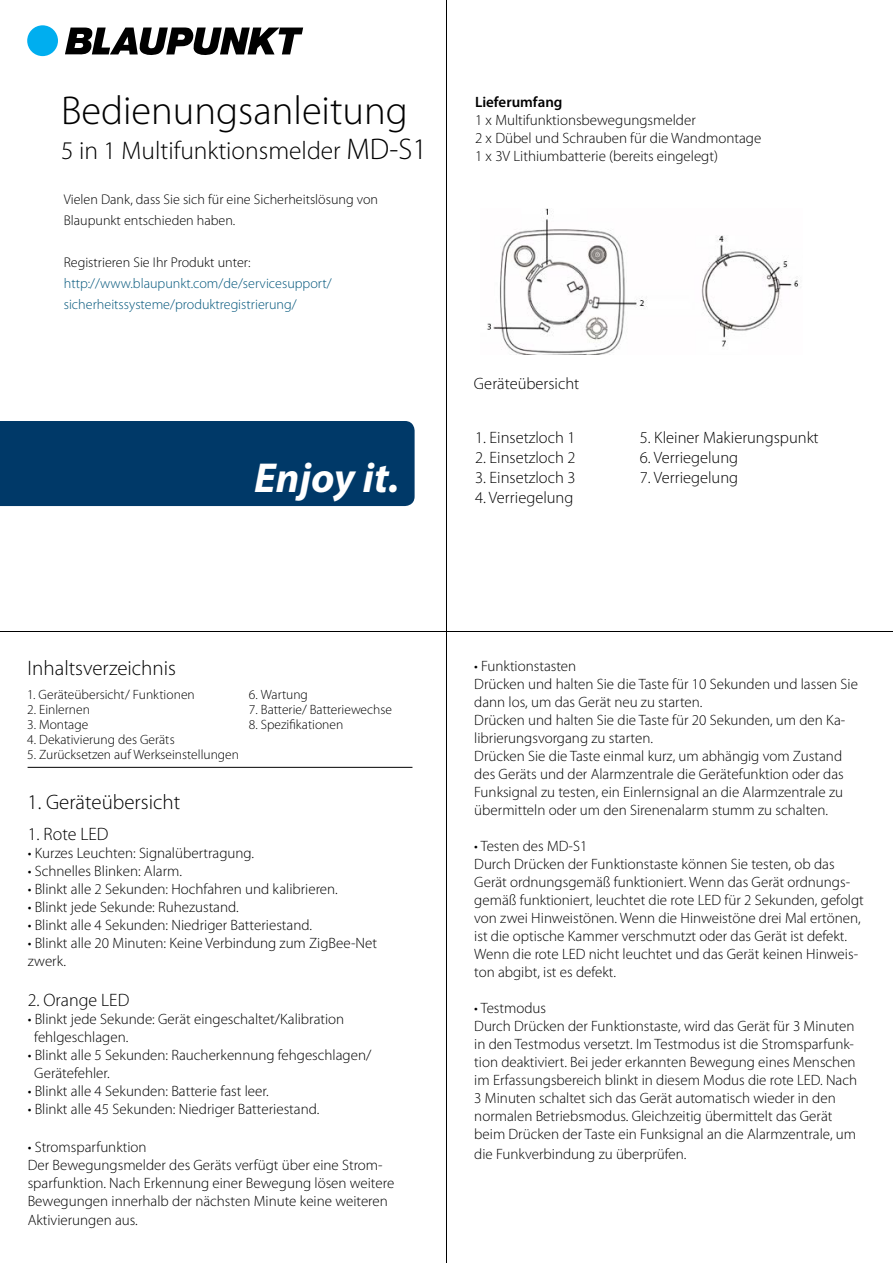
<style>
.page{position:relative;width:893px;height:1263px;background:#fff}
.page>*{position:absolute;margin:0;border:0;box-sizing:border-box;transform-origin:0 0}
.t1{font:italic 700 42px "Myriad Pro";color:#fff}
.t2{font:300 40.5px "Myriad Pro";color:#000}
.t3{font:300 25.5px "Myriad Pro";color:#000}
.t4{font:300 21px "Myriad Pro";color:#000}
.t5{font:300 18px "Myriad Pro";color:#000}
.t6{font:300 16.5px "Myriad Pro";color:#000}
.t7{font:300 15px/18px "Myriad Pro";color:#000}
.t8{font:600 15px "Myriad Pro";color:#000}
.t9{font:300 14.1px/21px "Myriad Pro";color:#000}
.t10{font:300 14.1px/21px "Myriad Pro";color:#00557b}
.t11{font:300 13.5px "Myriad Pro";color:#000}
.s1{font-size:30px}
</style>
<div class="page">
<hr style="left:446px;top:0;width:1px;height:1263px;background:#000">
<hr style="left:0;top:631px;width:893px;height:1px;background:#000">
<div style="left:0;top:421px;width:415px;height:85px;background:#003968"></div>
<hr style="left:28px;top:767px;width:384px;height:1px;background:#000">
<div style="left:27px;top:25px;width:31px;height:31px;background:#00aeef;border-radius:50%"></div>
<svg style="left:65px;top:27px;width:238px;height:28px"></svg>
<img style="left:487px;top:208px;width:312px;height:146px">
<h2 class="t2" style="left:61px;top:88px;width:348px">Bedienungsanleitung</h2>
<h3 class="t3" style="left:61px;top:136px;width:368px">5 in 1 Multifunktionsmelder <span class="s1">MD-S1</span></h3>
<p class="t9" style="left:64px;top:189px;width:316px">Vielen Dank, dass Sie sich für eine Sicherheitslösung von<br>Blaupunkt entschieden haben.</p>
<p class="t9" style="left:64px;top:252px;width:188px">Registrieren Sie Ihr Produkt unter:</p>
<p class="t10" style="left:64px;top:273px;width:269px">http://www.blaupunkt.com/de/servicesupport/ sicherheitssysteme/produktregistrierung/</p>
<h1 class="t1" style="left:254px;top:451px;width:146px">Enjoy it.</h1>
<p class="t8" style="left:475px;top:93px;width:89px">Lieferumfang</p>
<p class="t7" style="left:475px;top:112px;width:288px">1 x Multifunktionsbewegungsmelder<br>2 x Dübel und Schrauben für die Wandmontage<br>1 x 3V Lithiumbatterie (bereits eingelegt)</p>
<p class="t6" style="left:474px;top:375px;width:107px">Geräteübersicht</p>
<p class="t6" style="left:475px;top:428px;width:102px">1. Einsetzloch 1</p>
<p class="t6" style="left:475px;top:448px;width:102px">2. Einsetzloch 2</p>
<p class="t6" style="left:475px;top:468px;width:102px">3. Einsetzloch 3</p>
<p class="t6" style="left:475px;top:488px;width:100px">4. Verriegelung</p>
<p class="t6" style="left:640px;top:428px;width:180px">5. Kleiner Makierungspunkt</p>
<p class="t6" style="left:640px;top:448px;width:100px">6. Verriegelung</p>
<p class="t6" style="left:640px;top:468px;width:100px">7. Verriegelung</p>
<h3 class="t4" style="left:28px;top:657px;width:150px">Inhaltsverzeichnis</h3>
<p class="t11" style="left:27px;top:687px;width:169px">1. Geräteübersicht/ Funktionen</p>
<p class="t11" style="left:27px;top:702px;width:64px">2. Einlernen</p>
<p class="t11" style="left:27px;top:717px;width:63px">3. Montage</p>
<p class="t11" style="left:27px;top:732px;width:149px">4. Dekativierung des Geräts</p>
<p class="t11" style="left:27px;top:747px;width:213px">5. Zurücksetzen auf Werkseinstellungen</p>
<h3 class="t4" style="left:28px;top:791px;width:154px">1. Geräteübersicht</h3>
<p class="t5" style="left:28px;top:824px;width:82px">1. Rote LED</p>
<p class="t7" style="left:28px;top:844px;width:228px">• Kurzes Leuchten: Signalübertragung.</p>
<p class="t7" style="left:28px;top:862px;width:156px">• Schnelles Blinken: Alarm.</p>
<p class="t7" style="left:28px;top:880px;width:312px">• Blinkt alle 2 Sekunden: Hochfahren und kalibrieren.</p>
<p class="t7" style="left:28px;top:898px;width:213px">• Blinkt jede Sekunde: Ruhezustand.</p>
<p class="t7" style="left:28px;top:916px;width:286px">• Blinkt alle 4 Sekunden: Niedriger Batteriestand.</p>
<p class="t7" style="left:28px;top:934px;width:351px">• Blinkt alle 20 Minuten: Keine Verbindung zum ZigBee-Net zwerk.</p>
<p class="t5" style="left:28px;top:990px;width:103px">2. Orange LED</p>
<p class="t7" style="left:34px;top:1010px;width:311px;text-indent:-7px">• Blinkt jede Sekunde: Gerät eingeschaltet/Kalibration fehlgeschlagen.</p>
<p class="t7" style="left:34px;top:1046px;width:339px;text-indent:-7px">• Blinkt alle 5 Sekunden: Raucherkennung fehgeschlagen/<br>Gerätefehler.</p>
<p class="t7" style="left:28px;top:1082px;width:243px">• Blinkt alle 4 Sekunden: Batterie fast leer.</p>
<p class="t7" style="left:28px;top:1100px;width:293px">• Blinkt alle 45 Sekunden: Niedriger Batteriestand.</p>
<p class="t7" style="left:28px;top:1138px;width:368px">• Stromsparfunktion<br>Der Bewegungsmelder des Geräts verfügt über eine Strom&shy;sparfunktion. Nach Erkennung einer Bewegung lösen weitere Bewegungen innerhalb der nächsten Minute keine weiteren</p>
<p class="t7" style="left:28px;top:1212px;width:112px">Aktivierungen aus.</p>
<p class="t11" style="left:249px;top:687px;width:60px">6. Wartung</p>
<p class="t11" style="left:249px;top:702px;width:145px">7. Batterie/ Batteriewechse</p>
<p class="t11" style="left:249px;top:717px;width:96px">8. Spezifikationen</p>
<p class="t7" style="left:474px;top:657px;width:385px">• Funktionstasten<br>Drücken und halten Sie die Taste für 10 Sekunden und lassen Sie dann los, um das Gerät neu zu starten.<br>Drücken und halten Sie die Taste für 20 Sekunden, um den Ka&shy;librierungsvorgang zu starten.<br>Drücken Sie die Taste einmal kurz, um abhängig vom Zustand des Geräts und der Alarmzentrale die Gerätefunktion oder das Funksignal zu testen, ein Einlernsignal an die Alarmzentrale zu übermitteln oder um den Sirenenalarm stumm zu schalten.</p>
<p class="t7" style="left:474px;top:837px;width:391px">• Testen des MD-S1<br>Durch Drücken der Funktionstaste können Sie testen, ob das Gerät ordnungsgemäß funktioniert. Wenn das Gerät ordnungs&shy;gemäß funktioniert, leuchtet die rote LED für 2 Sekunden, gefolgt von zwei Hinweistönen. Wenn die Hinweistöne drei Mal ertönen, ist die optische Kammer verschmutzt oder das Gerät ist defekt.<br>Wenn die rote LED nicht leuchtet und das Gerät keinen Hinweis&shy;ton abgibt, ist es defekt.</p>
<p class="t7" style="left:474px;top:999px;width:384px">• Testmodus<br>Durch Drücken der Funktionstaste, wird das Gerät für 3 Minuten in den Testmodus versetzt. Im Testmodus ist die Stromsparfunk&shy;tion deaktiviert. Bei jeder erkannten Bewegung eines Menschen im Erfassungsbereich blinkt in diesem Modus die rote LED. Nach 3 Minuten schaltet sich das Gerät automatisch wieder in den normalen Betriebsmodus. Gleichzeitig übermittelt das Gerät beim Drücken der Taste ein Funksignal an die Alarmzentrale, um</p>
<p class="t7" style="left:474px;top:1145px;width:214px">die Funkverbindung zu überprüfen.</p>
</div>
